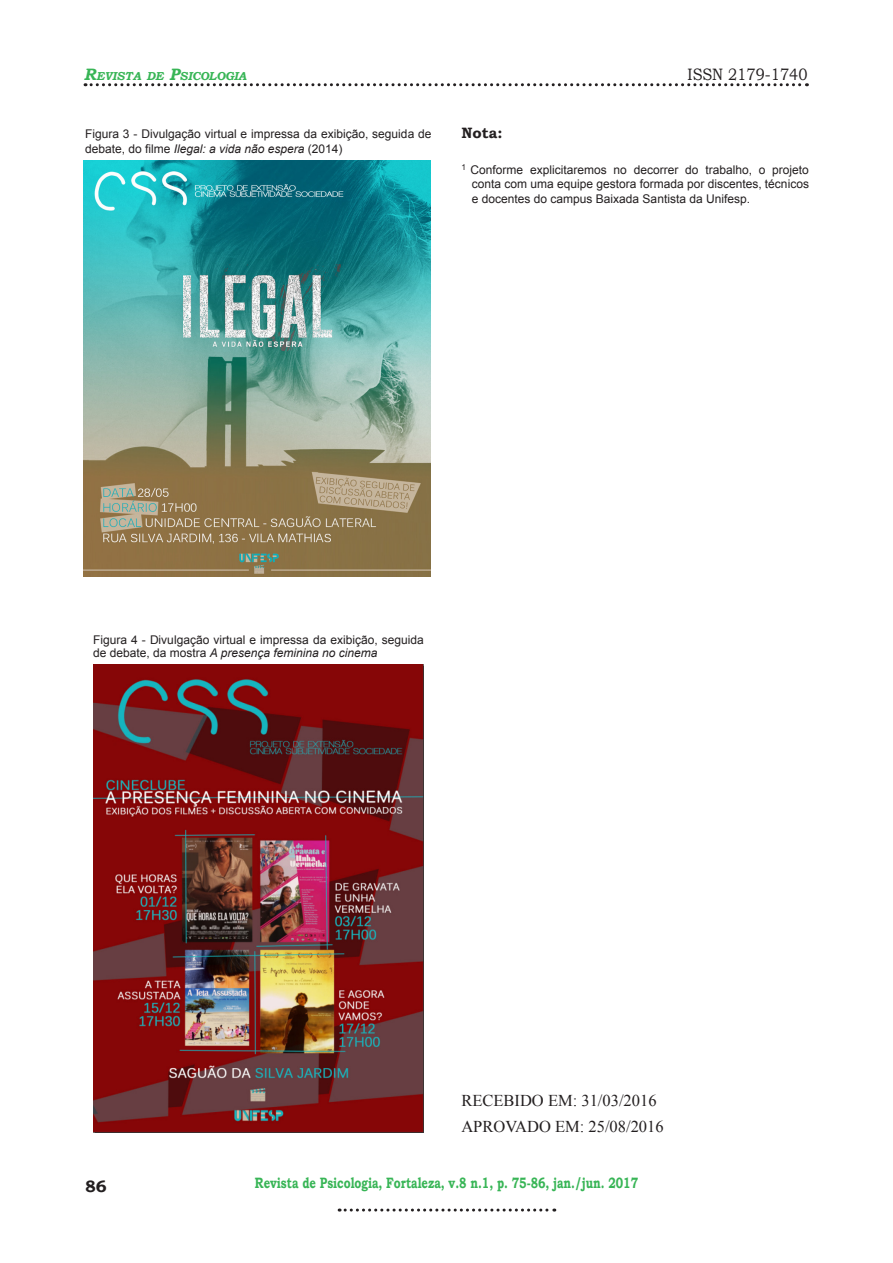
<style>
.page{position:relative;width:893px;height:1263px;background:#fff}
.page>*{position:absolute;margin:0;border:0;box-sizing:border-box;transform-origin:0 0}
.t1{font:16.5px/25.5px "Times New Roman";color:#231f20}
.t2{font:16.5px "Bookman Old Style";color:#231f20;scale:.9 1}
.t3{font:700 16.5px "Bookman Old Style";color:#231f20}
.t4{font:700 15px "Bookman Old Style";color:#38b556;scale:.75 1}
.t5{font:700 15px "Bookman Old Style";color:#231f20}
.t6{font:12px/14.4px "Arial";color:#231f20}
.t7{font:italic 700 11.55px "Bookman Old Style";color:#38b556}
.s1{font-size:16.5px}
.s2{font-style:italic}
</style>
<div class="page">
<svg style="left:85px;top:83px;width:722px;height:3px"></svg>
<svg style="left:339px;top:1208px;width:216px;height:3px"></svg>
<img style="left:93px;top:665px;width:331px;height:467px">
<img style="left:84px;top:161px;width:347px;height:416px">
<p class="t7" style="left:84px;top:67px;width:164px"><span class="s1">R</span>EVISTA DE <span class="s1">P</span>SICOLOGIA</p>
<h1 class="t2" style="left:688px;top:63px;width:135px">ISSN 2179-1740</h1>
<p class="t6" style="left:85px;top:126px;width:348px;line-height:15px">Figura 3 - Divulgação virtual e impressa da exibição, seguida de debate, do filme <span class="s2">Ilegal: a vida não espera</span> (2014)</p>
<p class="t5" style="left:461px;top:122px;width:43px">Nota:</p>
<p class="t6" style="left:472px;top:162px;width:339px;text-align:justify;text-indent:-10px"><sup>1</sup> Conforme explicitaremos no decorrer do trabalho, o projeto conta com uma equipe gestora formada por discentes, técnicos e docentes do campus Baixada Santista da Unifesp.</p>
<p class="t6" style="left:93px;top:633px;width:332px;line-height:13.5px">Figura 4 - Divulgação virtual e impressa da exibição, seguida de debate, da mostra <span class="s2">A presença feminina no cinema</span></p>
<h1 class="t1" style="left:461px;top:1088px;width:204px">RECEBIDO EM: 31/03/2016<br>APROVADO EM: 25/08/2016</h1>
<h1 class="t3" style="left:85px;top:1174px;width:23px">86</h1>
<p class="t4" style="left:255px;top:1172px;width:512px">Revista de Psicologia, Fortaleza, v.8 n.1, p. 75-86, jan./jun. 2017</p>
</div>
